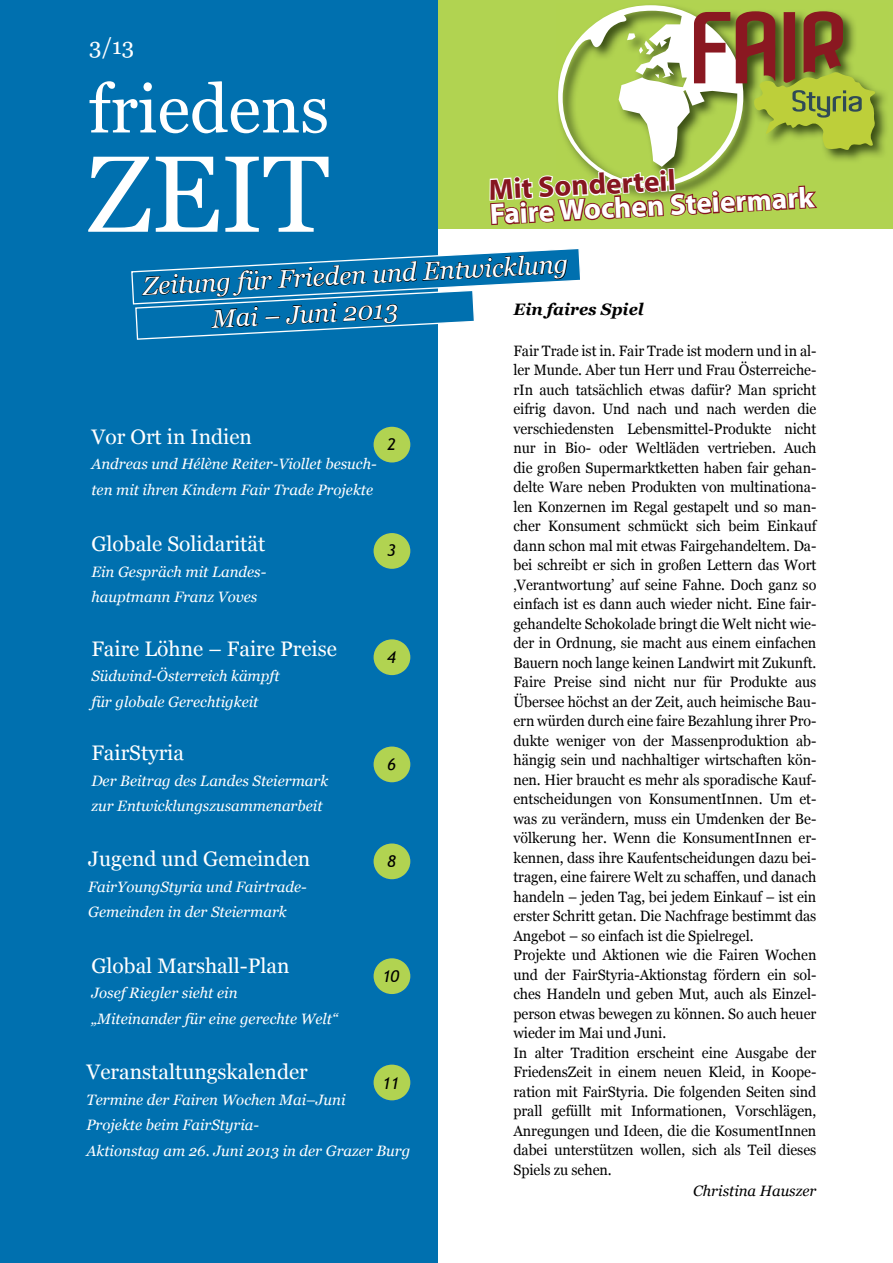
<style>
.page{position:relative;width:893px;height:1263px;background:#fff}
.page>*{position:absolute;margin:0;border:0;box-sizing:border-box;transform-origin:0 0}
.t1{font:700 29.4px "Myriad Pro";color:#fff}
.t2{font:700 29.4px "Myriad Pro";color:#861620}
.t3{font:italic 25.5px "Georgia";color:#fff}
.t4{font:22.5px "Georgia";color:#fff}
.t5{font:21px "Georgia";color:#fff}
.t6{font:italic 700 16.5px "Georgia";color:#000}
.t7{font:italic 16.5px "Trebuchet MS";color:#000}
.t8{font:15px/19.5px "Georgia";letter-spacing:-.005em;color:#000;scale:.95 1}
.t9{font:italic 15px/25.5px "Georgia";color:#fff}
.t10{font:italic 15px "Georgia";color:#000}
</style>
<div class="page">
<div style="left:0;top:0;width:438px;height:1263px;background:#0070af"></div>
<div style="left:438px;top:0;width:455px;height:229px;background:#b1d351"></div>
<img style="left:878px;top:91px;width:9px;height:65px">
<svg style="left:88px;top:5px;width:790px;height:335px"></svg>
<svg style="left:373px;top:843px;width:38px;height:37px"></svg>
<div style="left:387px;top:855px;width:10px;height:13px;background:#b1d351"></div>
<svg style="left:373px;top:746px;width:38px;height:37px"></svg>
<div style="left:387px;top:758px;width:10px;height:13px;background:#b1d351"></div>
<svg style="left:373px;top:958px;width:38px;height:36px"></svg>
<div style="left:382px;top:970px;width:23px;height:17px;background:#b1d351"></div>
<svg style="left:373px;top:639px;width:38px;height:37px"></svg>
<div style="left:387px;top:651px;width:10px;height:13px;background:#b1d351"></div>
<svg style="left:373px;top:533px;width:38px;height:36px"></svg>
<div style="left:387px;top:544px;width:10px;height:14px;background:#b1d351"></div>
<svg style="left:373px;top:426px;width:38px;height:37px"></svg>
<div style="left:387px;top:438px;width:10px;height:13px;background:#b1d351"></div>
<svg style="left:373px;top:1064px;width:38px;height:37px"></svg>
<div style="left:382px;top:1076px;width:23px;height:17px;background:#b1d351"></div>
<h3 class="t4" style="left:89px;top:33px;width:47px">3/13</h3>
<h1 class="t2" style="left:488px;top:171px;width:196px;rotate:-3deg">Mit Sonderteil</h1>
<h1 class="t1" style="left:489px;top:195px;width:326px;rotate:-3deg">Faire Wochen Steiermark</h1>
<h2 class="t3" style="left:142px;top:272px;width:427px;rotate:-3deg">Zeitung für Frieden und Entwicklung</h2>
<h2 class="t3" style="left:211px;top:304px;width:188px;rotate:-3deg">Mai – Juni 2013</h2>
<h3 class="t5" style="left:91px;top:424px;width:162px">Vor Ort in Indien</h3>
<p class="t9" style="left:91px;top:451px;width:287px">Andreas und Hélène Reiter-Viollet besuch&shy;ten mit ihren Kindern Fair Trade Projekte</p>
<p class="t7" style="left:387px;top:434px;width:10px">2</p>
<h3 class="t5" style="left:91px;top:532px;width:175px">Globale Solidarität</h3>
<p class="t9" style="left:91px;top:559px;width:176px">Ein Gespräch mit Landes&shy;hauptmann Franz Voves</p>
<h3 class="t5" style="left:91px;top:636px;width:247px">Faire Löhne – Faire Preise</h3>
<p class="t9" style="left:91px;top:663px;width:190px">Südwind-Österreich kämpft für globale Gerechtigkeit</p>
<h3 class="t5" style="left:91px;top:741px;width:94px">FairStyria</h3>
<p class="t9" style="left:91px;top:768px;width:238px">Der Beitrag des Landes Steiermark zur Entwicklungszusammenarbeit</p>
<h3 class="t5" style="left:88px;top:847px;width:224px">Jugend und Gemeinden</h3>
<p class="t9" style="left:88px;top:874px;width:220px">FairYoungStyria und Fairtrade-<br>Gemeinden in der Steiermark</p>
<p class="t7" style="left:387px;top:541px;width:10px">3</p>
<p class="t7" style="left:387px;top:647px;width:10px">4</p>
<p class="t7" style="left:387px;top:754px;width:10px">6</p>
<p class="t7" style="left:387px;top:851px;width:10px">8</p>
<h3 class="t5" style="left:91px;top:953px;width:200px">Global Marshall-Plan</h3>
<p class="t9" style="left:91px;top:980px;width:248px">Josef Riegler sieht ein<br>„Miteinander für eine gerechte Welt“</p>
<p class="t7" style="left:382px;top:967px;width:19px">10</p>
<h3 class="t5" style="left:86px;top:1060px;width:223px">Veranstaltungskalender</h3>
<p class="t9" style="left:86px;top:1086px;width:325px">Termine der Fairen Wochen Mai–Juni<br>Projekte beim FairStyria-<br>Aktionstag am 26. Juni 2013 in der Grazer Burg</p>
<p class="t7" style="left:382px;top:1073px;width:19px">11</p>
<p class="t6" style="left:513px;top:300px;width:132px">Ein faires Spiel</p>
<p class="t8" style="left:513px;top:341px;width:320px">Fair Trade ist in. Fair Trade ist modern und in al&shy;ler Munde. Aber tun Herr und Frau Österreiche&shy;rIn auch tatsächlich etwas dafür? Man spricht eifrig davon. Und nach und nach werden die verschiedensten Lebensmittel-Produkte nicht nur in Bio- oder Weltläden vertrieben. Auch die großen Supermarktketten haben fair gehan&shy;delte Ware neben Produkten von multinationa&shy;len Konzernen im Regal gestapelt und so man&shy;cher Konsument schmückt sich beim Einkauf dann schon mal mit etwas Fairgehandeltem. Da&shy;bei schreibt er sich in großen Lettern das Wort ‚Verantwortung’ auf seine Fahne. Doch ganz so einfach ist es dann auch wieder nicht. Eine fair&shy;gehandelte Schokolade bringt die Welt nicht wie&shy;der in Ordnung, sie macht aus einem einfachen Bauern noch lange keinen Landwirt mit Zukunft.<br>Faire Preise sind nicht nur für Produkte aus Übersee höchst an der Zeit, auch heimische Bau&shy;ern würden durch eine faire Bezahlung ihrer Pro&shy;dukte weniger von der Massenproduktion ab&shy;hängig sein und nachhaltiger wirtschaften kön&shy;nen. Hier braucht es mehr als sporadische Kauf&shy;entscheidungen von KonsumentInnen. Um et&shy;was zu verändern, muss ein Umdenken der Be&shy;völkerung her. Wenn die KonsumentInnen er&shy;kennen, dass ihre Kaufentscheidungen dazu bei&shy;tragen, eine fairere Welt zu schaffen, und danach handeln – jeden Tag, bei jedem Einkauf – ist ein erster Schritt getan. Die Nachfrage bestimmt das Angebot – so einfach ist die Spielregel.<br>Projekte und Aktionen wie die Fairen Wochen und der FairStyria-Aktionstag fördern ein sol&shy;ches Handeln und geben Mut, auch als Einzel&shy;person etwas bewegen zu können. So auch heuer wieder im Mai und Juni.<br>In alter Tradition erscheint eine Ausgabe der FriedensZeit in einem neuen Kleid, in Koope&shy;ration mit FairStyria. Die folgenden Seiten sind prall gefüllt mit Informationen, Vorschlägen, Anregungen und Ideen, die die KosumentInnen dabei unterstützen wollen, sich als Teil dieses Spiels zu sehen.</p>
<p class="t10" style="left:693px;top:1182px;width:125px">Christina Hauszer</p>
</div>
